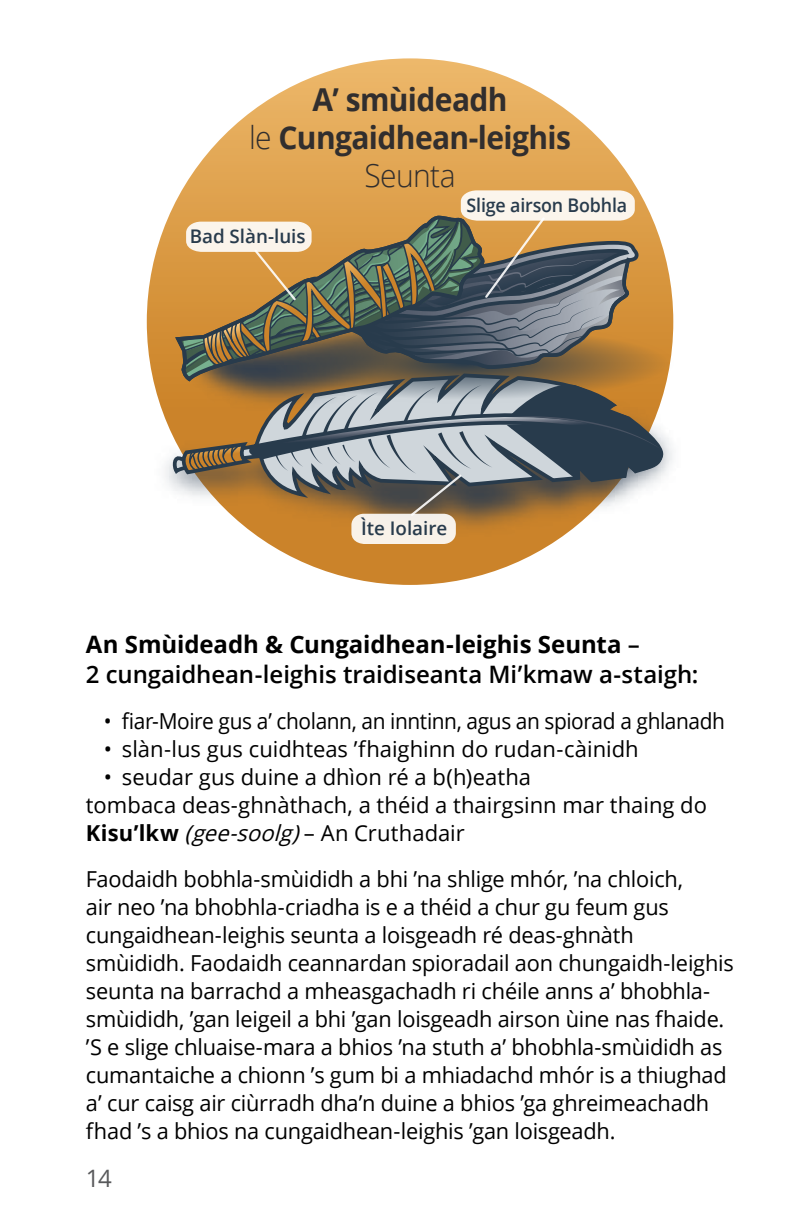
<style>
.page{position:relative;width:792px;height:1224px;background:#fff}
.page>*{position:absolute;margin:0;border:0;box-sizing:border-box;transform-origin:0 0}
.t1{font:700 31.6px/37.6px "Open Sans";letter-spacing:-.02em;color:#312e2e;text-align:center;scale:.95 1}
.t2{font:600 24px/30px "Open Sans";letter-spacing:-.005em;color:#000}
.t3{font:24px "Open Sans";color:#58595b}
.t4{font:22px/28px "Open Sans";letter-spacing:-.01em;color:#000}
.t5{font:22px "Open Sans";letter-spacing:-.01em;color:#000;scale:.95 1}
.t6{font:600 18.8px "Open Sans";color:#283b4c}
.t7{font:600 18.8px "Open Sans";color:#283b4c;scale:.95 1}
.s1{font-weight:300}
.s2{font-weight:700}
.s3{font-style:italic}
</style>
<div class="page">
<svg style="left:147px;top:58px;width:526px;height:527px"></svg>
<img style="left:152px;top:377px;width:21px;height:112px">
<svg style="left:179px;top:162px;width:495px;height:382px"></svg>
<h1 class="t1" style="left:249px;top:80px;width:340px">A’ smùideadh<br><span class="s1">le</span> Cungaidhean-leighis<br><span class="s1">Seunta</span></h1>
<p class="t6" style="left:190px;top:223px;width:117px">Bad Slàn-luis</p>
<p class="t7" style="left:467px;top:192px;width:170px">Slige airson Bobhla</p>
<p class="t6" style="left:361px;top:515px;width:88px">Ìte Iolaire</p>
<p class="t2" style="left:86px;top:629px;width:614px"><span class="s2">An Smùideadh &amp; Cungaidhean-leighis Seunta</span> –<br>2 cungaidhean-leighis traidiseanta Mi’kmaw a-staigh:</p>
<p class="t5" style="left:104px;top:706px;width:655px">• fiar-Moire gus a’ cholann, an inntinn, agus an spiorad a ghlanadh</p>
<p class="t4" style="left:104px;top:734px;width:536px">• slàn-lus gus cuidhteas ’fhaighinn do rudan-càinidh</p>
<p class="t4" style="left:86px;top:762px;width:623px;text-indent:18px">• seudar gus duine a dhìon ré a b(h)eatha<br>tombaca deas-ghnàthach, a théid a thairgsinn mar thaing do<br><span class="s2">Kisu’lkw</span> <span class="s3">(gee-soolg)</span>– An Cruthadair</p>
<p class="t4" style="left:86px;top:864px;width:649px">Faodaidh bobhla-smùididh a bhi ’na shlige mhór, ’na chloich,<br>air neo ’na bhobhla-criadha is e a théid a chur gu feum gus cungaidhean-leighis seunta a loisgeadh ré deas-ghnàth smùididh. Faodaidh ceannardan spioradail aon chungaidh-leighis seunta na barrachd a mheasgachadh ri chéile anns a’ bhobhla&shy;smùididh, ’gan leigeil a bhi ’gan loisgeadh airson ùine nas fhaide. ’S e slige chluaise-mara a bhios ’na stuth a’ bhobhla-smùididh as cumantaiche a chionn ’s gum bi a mhiadachd mhór is a thiughad a’ cur caisg air ciùrradh dha’n duine a bhios ’ga ghreimeachadh fhad ’s a bhios na cungaidhean-leighis ’gan loisgeadh.</p>
<p class="t3" style="left:86px;top:1162px;width:27px">14</p>
</div>
